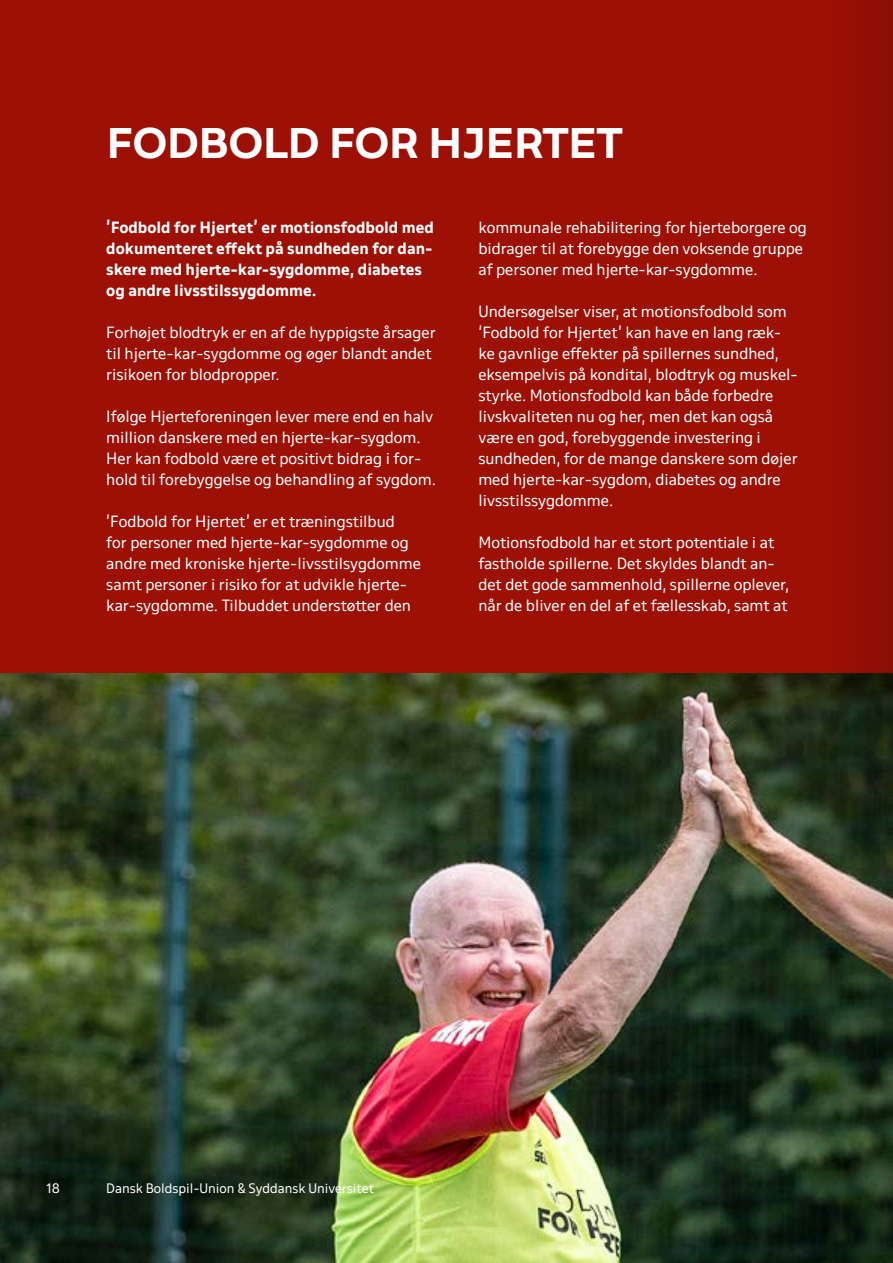
<style>
.page{position:relative;width:893px;height:1263px;background:#9c1006}
.page>*{position:absolute;margin:0;border:0;box-sizing:border-box;transform-origin:0 0}
.t1{font:700 expanded 37.5px "DBU";letter-spacing:-.025em;color:#fff}
.t2{font:14.25px/21px "DBU";color:#fff}
.t3{font:700 14.25px/21px "DBU";color:#fff}
.t4{font:12px "DBU";color:#fff}
</style>
<div class="page">
<img style="left:0;top:674px;width:827px;height:589px">
<svg style="left:827px;top:0;width:66px;height:1263px"></svg>
<h1 class="t1" style="left:106px;top:117px;width:518px">FODBOLD FOR HJERTET</h1>
<p class="t3" style="left:106px;top:217px;width:329px">’Fodbold for Hjertet’ er motionsfodbold med dokumenteret effekt på sundheden for dan&shy;skere med hjerte-kar-sygdomme, diabetes og andre livsstilssygdomme.</p>
<p class="t2" style="left:106px;top:321px;width:331px">Forhøjet blodtryk er en af de hyppigste årsager til hjerte-kar-sygdomme og øger blandt andet risikoen for blodpropper.</p>
<p class="t2" style="left:106px;top:405px;width:331px">Ifølge Hjerteforeningen lever mere end en halv million danskere med en hjerte-kar-sygdom.<br>Her kan fodbold være et positivt bidrag i for&shy;hold til forebyggelse og behandling af sygdom.</p>
<p class="t2" style="left:106px;top:510px;width:316px">’Fodbold for Hjertet’ er et træningstilbud<br>for personer med hjerte-kar-sygdomme og andre med kroniske hjerte-livsstilsygdomme samt personer i risiko for at udvikle hjerte&shy;kar-sygdomme. Tilbuddet understøtter den</p>
<p class="t2" style="left:478px;top:216px;width:330px">kommunale rehabilitering for hjerteborgere og bidrager til at forebygge den voksende gruppe af personer med hjerte-kar-sygdomme.</p>
<p class="t2" style="left:478px;top:300px;width:321px">Undersøgelser viser, at motionsfodbold som ’Fodbold for Hjertet’ kan have en lang ræk&shy;ke gavnlige effekter på spillernes sundhed, eksempelvis på kondital, blodtryk og muskel&shy;styrke. Motionsfodbold kan både forbedre livskvaliteten nu og her, men det kan også være en god, forebyggende investering i sundheden, for de mange danskere som døjer med hjerte-kar-sygdom, diabetes og andre livsstilssygdomme.</p>
<p class="t2" style="left:478px;top:531px;width:312px">Motionsfodbold har et stort potentiale i at fastholde spillerne. Det skyldes blandt an&shy;det det gode sammenhold, spillerne oplever, når de bliver en del af et fællesskab, samt at</p>
<p class="t4" style="left:46px;top:1180px;width:15px">18</p>
<p class="t4" style="left:106px;top:1180px;width:269px">Dansk Boldspil-Union &amp; Syddansk Universitet</p>
</div>
